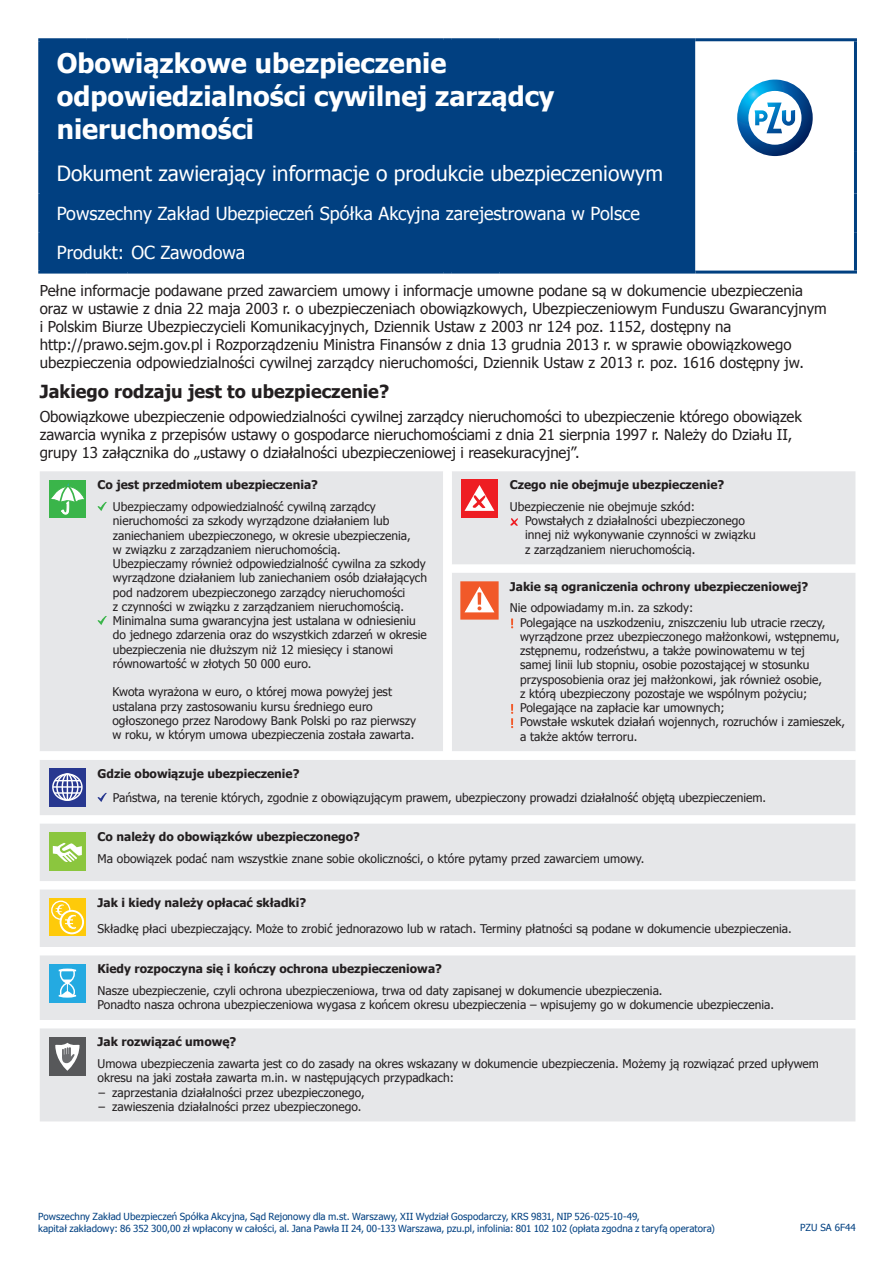
<style>
.page{position:relative;width:893px;height:1263px;background:#fff}
.page>*{position:absolute;margin:0;border:0;box-sizing:border-box;transform-origin:0 0}
.A_TYTUŁ_UBEZPIECZENI{font:700 27px/33px "Tahoma";color:#fff}
.B_INFORMACJA_O_DOKUM{font:21px "Tahoma";color:#fff}
.C_UBEZPIECZYCIEL_PRO{font:18px "Tahoma";color:#fff}
.E_RODZAJ_UBEZPIECZEN{font:700 18px "Tahoma";color:#231f20}
.D_INFORMACJE_PRZED_Z{font:15px/18px "Tahoma";color:#231f20}
.F_OPIS_UBEZPIECZENIA{font:15px/18px "Tahoma";letter-spacing:-.005em;color:#231f20}
._00_TEKST{font:12px/14.2px "Tahoma";color:#231f20}
._02_TEKST_BULLET_WYK{font:12px/14.2px "Tahoma";color:#231f20}
._01_HASŁO{font:700 12px "Tahoma";color:#231f20}
.NUMER_DRUKU{font:9.75px/12px "Tahoma";color:#014081}
</style>
<div class="page">
<svg style="left:41px;top:41px;width:813px;height:230px;fill:#014081"></svg>
<svg style="left:40px;top:760px;width:815px;height:361px;fill:#e6e7e9"></svg>
<div style="left:40px;top:471px;width:815px;height:280px;background:#e6e7e9"></div>
<hr style="left:38px;top:38px;width:49px;height:3px;background:#014081">
<hr style="left:38px;top:41px;width:3px;height:111px;background:#014081">
<hr style="left:87px;top:38px;width:40px;height:3px;background:#014081">
<hr style="left:127px;top:38px;width:316px;height:3px;background:#014081">
<svg style="left:443px;top:38px;width:9px;height:3px"></svg>
<hr style="left:452px;top:38px;width:47px;height:3px;background:#014081">
<hr style="left:499px;top:38px;width:196px;height:3px;background:#014081">
<hr style="left:695px;top:38px;width:162px;height:3px;background:#014081">
<hr style="left:854px;top:41px;width:3px;height:111px;background:#014081">
<hr style="left:854px;top:152px;width:3px;height:41px;background:#014081">
<hr style="left:854px;top:193px;width:3px;height:40px;background:#014081">
<hr style="left:854px;top:233px;width:3px;height:38px;background:#014081">
<hr style="left:695px;top:271px;width:162px;height:3px;background:#014081">
<hr style="left:38px;top:152px;width:3px;height:41px;background:#014081">
<hr style="left:38px;top:193px;width:3px;height:40px;background:#014081">
<hr style="left:38px;top:233px;width:3px;height:38px;background:#014081">
<hr style="left:38px;top:271px;width:49px;height:3px;background:#014081">
<hr style="left:87px;top:271px;width:40px;height:3px;background:#014081">
<hr style="left:127px;top:271px;width:316px;height:3px;background:#014081">
<svg style="left:443px;top:271px;width:9px;height:3px"></svg>
<hr style="left:452px;top:271px;width:47px;height:3px;background:#014081">
<hr style="left:499px;top:271px;width:196px;height:3px;background:#014081">
<svg style="left:737px;top:80px;width:76px;height:76px"></svg>
<div style="left:49px;top:480px;width:37px;height:38px;background:#3ab54a"></div>
<svg style="left:51px;top:483px;width:33px;height:31px"></svg>
<div style="left:461px;top:480px;width:37px;height:38px;background:#ee1d23"></div>
<svg style="left:464px;top:485px;width:30px;height:26px"></svg>
<svg style="left:98px;top:502px;width:9px;height:9px"></svg>
<svg style="left:98px;top:616px;width:9px;height:9px"></svg>
<svg style="left:510px;top:517px;width:8px;height:9px"></svg>
<div style="left:461px;top:582px;width:37px;height:37px;background:#f15929"></div>
<svg style="left:465px;top:586px;width:29px;height:26px"></svg>
<div style="left:460px;top:581px;width:39px;height:39px;border:2px solid #f15929"></div>
<svg style="left:511px;top:618px;width:2px;height:10px"></svg>
<svg style="left:511px;top:704px;width:2px;height:24px"></svg>
<div style="left:49px;top:768px;width:37px;height:39px;background:#283890"></div>
<div style="left:52px;top:773px;width:31px;height:28px;border:1px solid #fff;border-radius:50%"></div>
<div style="left:56px;top:773px;width:23px;height:28px;border:1px solid #fff;border-radius:50%"></div>
<div style="left:62px;top:773px;width:11px;height:28px;border:1px solid #fff;border-radius:50%"></div>
<svg style="left:55px;top:774px;width:26px;height:27px"></svg>
<hr style="left:55px;top:792px;width:26px;height:2px;background:#fff">
<hr style="left:53px;top:786px;width:29px;height:2px;background:#fff">
<svg style="left:98px;top:793px;width:9px;height:9px"></svg>
<div style="left:49px;top:832px;width:37px;height:38px;background:#8bc63e"></div>
<svg style="left:53px;top:843px;width:29px;height:19px"></svg>
<div style="left:49px;top:898px;width:37px;height:38px;background:#feca0a"></div>
<svg style="left:52px;top:901px;width:18px;height:18px"></svg>
<div style="left:51px;top:900px;width:19px;height:20px;border:1px solid #fff;border-radius:50%"></div>
<svg style="left:61px;top:911px;width:22px;height:22px"></svg>
<div style="left:60px;top:910px;width:24px;height:24px;border:2px solid #fff;border-radius:50%"></div>
<svg style="left:55px;top:903px;width:22px;height:27px"></svg>
<div style="left:49px;top:964px;width:37px;height:38px;background:#24aae1"></div>
<svg style="left:59px;top:968px;width:17px;height:30px"></svg>
<div style="left:49px;top:1037px;width:37px;height:38px;background:#57585a"></div>
<svg style="left:55px;top:1043px;width:25px;height:28px"></svg>
<p class="A_TYTUŁ_UBEZPIECZENI" style="left:57px;top:45px;width:499px">Obowiązkowe ubezpieczenie odpowiedzialności cywilnej zarządcy nieruchomości</p>
<p class="B_INFORMACJA_O_DOKUM" style="left:57px;top:159px;width:608px">Dokument zawierający informacje o produkcie ubezpieczeniowym</p>
<p class="C_UBEZPIECZYCIEL_PRO" style="left:57px;top:201px;width:584px">Powszechny Zakład Ubezpieczeń Spółka Akcyjna zarejestrowana w Polsce</p>
<p class="C_UBEZPIECZYCIEL_PRO" style="left:57px;top:241px;width:190px">Produkt: OC Zawodowa</p>
<p class="D_INFORMACJE_PRZED_Z" style="left:40px;top:281px;width:788px">Pełne informacje podawane przed zawarciem umowy i informacje umowne podane są w dokumencie ubezpieczenia oraz w ustawie z dnia 22 maja 2003 r. o ubezpieczeniach obowiązkowych, Ubezpieczeniowym Funduszu Gwarancyjnym i Polskim Biurze Ubezpieczycieli Komunikacyjnych, Dziennik Ustaw z 2003 nr 124 poz. 1152, dostępny na http://prawo.sejm.gov.pl i Rozporządzeniu Ministra Finansów z dnia 13 grudnia 2013 r. w sprawie obowiązkowego ubezpieczenia odpowiedzialności cywilnej zarządcy nieruchomości, Dziennik Ustaw z 2013 r. poz. 1616 dostępny jw.</p>
<p class="E_RODZAJ_UBEZPIECZEN" style="left:40px;top:378px;width:351px">Jakiego rodzaju jest to ubezpieczenie?</p>
<p class="F_OPIS_UBEZPIECZENIA" style="left:40px;top:407px;width:763px">Obowiązkowe ubezpieczenie odpowiedzialności cywilnej zarządcy nieruchomości to ubezpieczenie którego obowiązek zawarcia wynika z przepisów ustawy o gospodarce nieruchomościami z dnia 21 sierpnia 1997 r. Należy do Działu II, grupy 13 załącznika do „ustawy o działalności ubezpieczeniowej i reasekuracyjnej”.</p>
<p class="_01_HASŁO" style="left:98px;top:476px;width:222px">Co jest przedmiotem ubezpieczenia?</p>
<p class="_01_HASŁO" style="left:510px;top:476px;width:216px">Czego nie obejmuje ubezpieczenie?</p>
<p class="_00_TEKST" style="left:113px;top:499px;width:316px">Ubezpieczamy odpowiedzialność cywilną zarządcy nieruchomości za szkody wyrządzone działaniem lub zaniechaniem ubezpieczonego, w okresie ubezpieczenia,<br>w związku z zarządzaniem nieruchomością.<br>Ubezpieczamy również odpowiedzialność cywilna za szkody wyrządzone działaniem lub zaniechaniem osób działających pod nadzorem ubezpieczonego zarządcy nieruchomości<br>z czynności w związku z zarządzaniem nieruchomością.</p>
<p class="_00_TEKST" style="left:113px;top:613px;width:315px">Minimalna suma gwarancyjna jest ustalana w odniesieniu do jednego zdarzenia oraz do wszystkich zdarzeń w okresie ubezpieczenia nie dłuższym niż 12 miesięcy i stanowi równowartość w złotych 50 000 euro.</p>
<p class="_00_TEKST" style="left:112px;top:684px;width:305px">Kwota wyrażona w euro, o której mowa powyżej jest ustalana przy zastosowaniu kursu średniego euro ogłoszonego przez Narodowy Bank Polski po raz pierwszy w roku, w którym umowa ubezpieczenia została zawarta.</p>
<p class="_00_TEKST" style="left:510px;top:499px;width:187px">Ubezpieczenie nie obejmuje szkód:</p>
<p class="_00_TEKST" style="left:525px;top:513px;width:232px">Powstałych z działalności ubezpieczonego innej niż wykonywanie czynności w związku z zarządzaniem nieruchomością.</p>
<p class="_01_HASŁO" style="left:510px;top:578px;width:300px">Jakie są ograniczenia ochrony ubezpieczeniowej?</p>
<p class="_00_TEKST" style="left:510px;top:600px;width:185px">Nie odpowiadamy m.in. za szkody:</p>
<p class="_02_TEKST_BULLET_WYK" style="left:520px;top:615px;width:321px">Polegające na uszkodzeniu, zniszczeniu lub utracie rzeczy, wyrządzone przez ubezpieczonego małżonkowi, wstępnemu, zstępnemu, rodzeństwu, a także powinowatemu w tej<br>samej linii lub stopniu, osobie pozostającej w stosunku przysposobienia oraz jej małżonkowi, jak również osobie,<br>z którą ubezpieczony pozostaje we wspólnym pożyciu;</p>
<p class="_02_TEKST_BULLET_WYK" style="left:520px;top:700px;width:206px">Polegające na zapłacie kar umownych;</p>
<p class="_02_TEKST_BULLET_WYK" style="left:520px;top:714px;width:327px">Powstałe wskutek działań wojennych, rozruchów i zamieszek, a także aktów terroru.</p>
<p class="_01_HASŁO" style="left:98px;top:765px;width:203px">Gdzie obowiązuje ubezpieczenie?</p>
<p class="_00_TEKST" style="left:113px;top:790px;width:655px">Państwa, na terenie których, zgodnie z obowiązującym prawem, ubezpieczony prowadzi działalność objętą ubezpieczeniem.</p>
<p class="_01_HASŁO" style="left:98px;top:828px;width:264px">Co należy do obowiązków ubezpieczonego?</p>
<p class="_00_TEKST" style="left:98px;top:851px;width:548px">Ma obowiązek podać nam wszystkie znane sobie okoliczności, o które pytamy przed zawarciem umowy.</p>
<p class="_01_HASŁO" style="left:98px;top:894px;width:210px">Jak i kiedy należy opłacać składki?</p>
<p class="_00_TEKST" style="left:98px;top:921px;width:696px">Składkę płaci ubezpieczający. Może to zrobić jednorazowo lub w ratach. Terminy płatności są podane w dokumencie ubezpieczenia.</p>
<p class="_01_HASŁO" style="left:98px;top:960px;width:346px">Kiedy rozpoczyna się i kończy ochrona ubezpieczeniowa?</p>
<p class="_00_TEKST" style="left:98px;top:983px;width:567px">Nasze ubezpieczenie, czyli ochrona ubezpieczeniowa, trwa od daty zapisanej w dokumencie ubezpieczenia.</p>
<p class="_00_TEKST" style="left:98px;top:997px;width:678px">Ponadto nasza ochrona ubezpieczeniowa wygasa z końcem okresu ubezpieczenia – wpisujemy go w dokumencie ubezpieczenia.</p>
<p class="_01_HASŁO" style="left:98px;top:1033px;width:140px">Jak rozwiązać umowę?</p>
<p class="_00_TEKST" style="left:98px;top:1056px;width:723px">Umowa ubezpieczenia zawarta jest co do zasady na okres wskazany w dokumencie ubezpieczenia. Możemy ją rozwiązać przed upływem okresu na jaki została zawarta m.in. w następujących przypadkach:</p>
<p class="_00_TEKST" style="left:98px;top:1084px;width:269px">− zaprzestania działalności przez ubezpieczonego,</p>
<p class="_00_TEKST" style="left:98px;top:1099px;width:265px">− zawieszenia działalności przez ubezpieczonego.</p>
<p class="NUMER_DRUKU" style="left:38px;top:1209px;width:678px">Powszechny Zakład Ubezpieczeń Spółka Akcyjna, Sąd Rejonowy dla m.st. Warszawy, XII Wydział Gospodarczy, KRS 9831, NIP 526-025-10-49,<br>kapitał zakładowy: 86 352 300,00 zł wpłacony w całości, al. Jana Pawła II 24, 00-133 Warszawa, pzu.pl, infolinia: 801 102 102 (opłata zgodna z taryfą operatora)</p>
<p class="NUMER_DRUKU" style="left:800px;top:1221px;width:57px">PZU SA 6F44</p>
</div>
